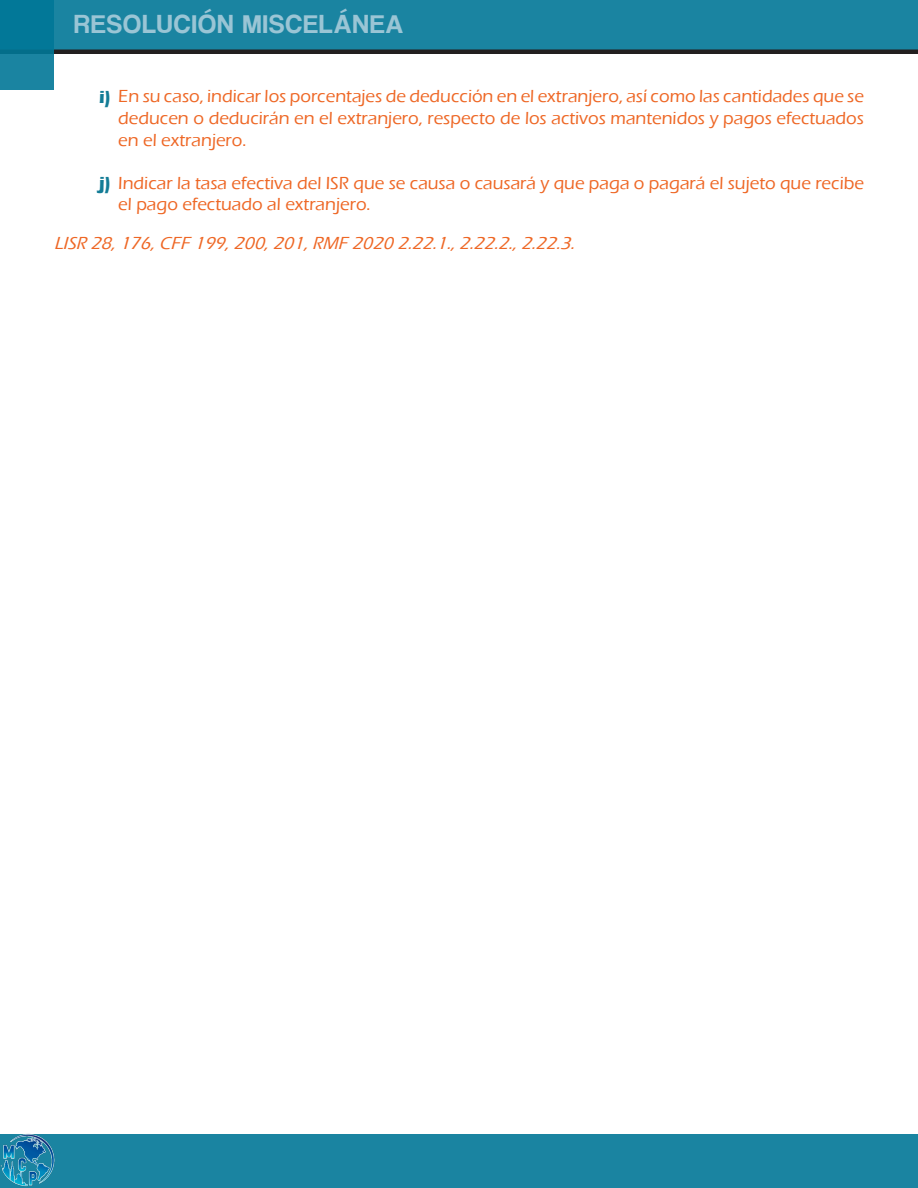
<style>
.page{position:relative;width:918px;height:1188px;background:#fff}
.page>*{position:absolute;margin:0;border:0;box-sizing:border-box;transform-origin:0 0}
.t1{font:27px "Coolvetica Rg";letter-spacing:.05em;color:#9ac5d5}
.t2{font:500 18px/21.6px "Eras ITC";color:#ee6725;text-align:justify}
.t3{font:italic 500 18px "Eras ITC";color:#ee6725}
.s1{font-weight:700;color:#137c96}
</style>
<div class="page">
<div style="left:0;top:0;width:918px;height:54px;background:#1a84a1"></div>
<hr style="left:0;top:50px;width:918px;height:4px;background:#231f20">
<svg style="left:0;top:0;width:54px;height:90px;background:#0b7c9a"></svg>
<div style="left:0;top:1134px;width:918px;height:54px;background:#1a84a1"></div>
<img style="left:0;top:1134px;width:55px;height:53px">
<h1 class="t1" style="left:74px;top:8px;width:331px">RESOLUCIÓN MISCELÁNEA</h1>
<p class="t2" style="left:118px;top:86px;width:747px;text-indent:-19px"><span class="s1">i)</span> En su caso, indicar los porcentajes de deducción en el extranjero, así como las cantidades que se deducen o deducirán en el extranjero, respecto de los activos mantenidos y pagos efectuados en el extranjero.</p>
<p class="t2" style="left:118px;top:172px;width:747px;text-indent:-19px"><span class="s1">j)</span> Indicar la tasa efectiva del ISR que se causa o causará y que paga o pagará el sujeto que recibe el pago efectuado al extranjero.</p>
<p class="t3" style="left:54px;top:233px;width:527px">LISR 28,176,CFF 199,200,201,RMF 2020 2.22.1.,2.22.2.,2.22.3.</p>
</div>
